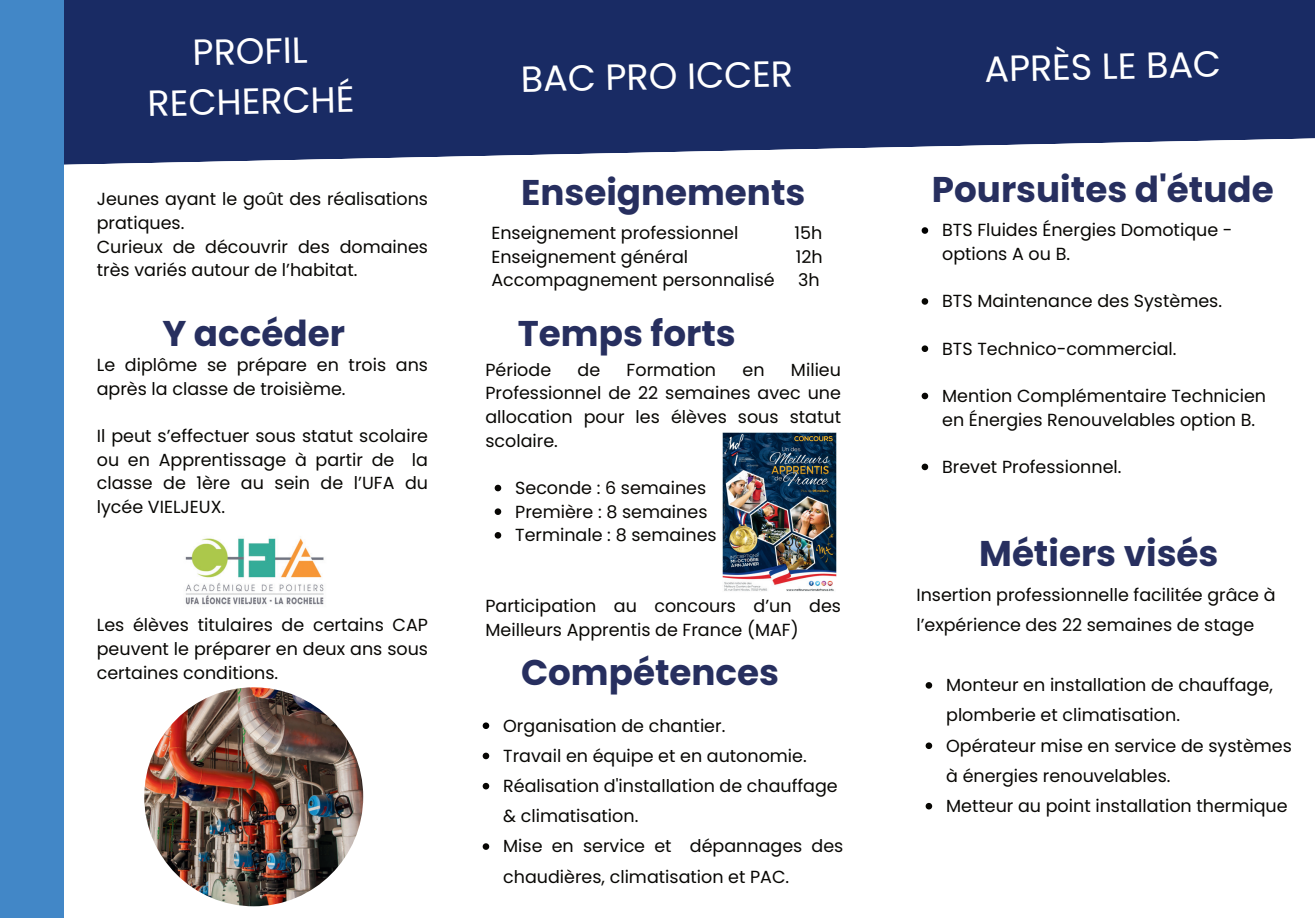
<style>
.page{position:relative;width:1315px;height:918px;background:#fff}
.page>*{position:absolute;margin:0;border:0;box-sizing:border-box;transform-origin:0 0}
.t1{font:36.4px/49.9px "Poppins";color:#fff;text-align:center}
.t2{font:700 35.7px "Poppins";color:#272f5f}
.t3{font:17.5px/23.6px "Poppins";color:#080704}
</style>
<div class="page">
<svg style="left:63px;top:0;width:1251px;height:166px;background:#2d3d71"></svg>
<div style="left:0;top:0;width:63px;height:917px;background:#4287c7"></div>
<img style="left:144px;top:687px;width:219px;height:219px;border-radius:50%">
<img style="left:185px;top:538px;width:139px;height:67px">
<img style="left:722px;top:433px;width:114px;height:158px">
<svg style="left:494px;top:484px;width:7px;height:7px"></svg>
<svg style="left:494px;top:508px;width:7px;height:7px"></svg>
<svg style="left:494px;top:532px;width:7px;height:6px"></svg>
<svg style="left:482px;top:722px;width:7px;height:7px"></svg>
<svg style="left:482px;top:752px;width:7px;height:7px"></svg>
<svg style="left:482px;top:782px;width:7px;height:7px"></svg>
<svg style="left:482px;top:843px;width:7px;height:6px"></svg>
<svg style="left:921px;top:227px;width:7px;height:7px"></svg>
<svg style="left:921px;top:298px;width:7px;height:7px"></svg>
<svg style="left:921px;top:345px;width:7px;height:7px"></svg>
<svg style="left:921px;top:392px;width:7px;height:7px"></svg>
<svg style="left:921px;top:463px;width:7px;height:7px"></svg>
<svg style="left:925px;top:682px;width:7px;height:6px"></svg>
<svg style="left:925px;top:742px;width:7px;height:7px"></svg>
<svg style="left:925px;top:802px;width:7px;height:7px"></svg>
<h1 class="t1" style="left:146px;top:28px;width:208px;rotate:-1deg">PROFIL<br>RECHERCHÉ</h1>
<h1 class="t1" style="left:984px;top:44px;width:238px;rotate:-1deg">APRÈS LE BAC</h1>
<h1 class="t1" style="left:520px;top:54px;width:274px;rotate:-1deg">BAC PRO ICCER</h1>
<p class="t3" style="left:97px;top:188px;width:333px">Jeunes ayant le goût des réalisations pratiques.<br>Curieux de découvrir des domaines très variés autour de l’habitat.</p>
<h2 class="t2" style="left:162px;top:313px;width:184px">Y accéder</h2>
<p class="t3" style="left:97px;top:353px;width:333px">Le diplôme se prépare en trois ans après la classe de troisième.</p>
<p class="t3" style="left:97px;top:424px;width:333px;text-align:justify">Il peut s’effectuer sous statut scolaire ou en Apprentissage à partir de la classe de 1ère au sein de l’UFA du lycée VIELJEUX.</p>
<p class="t3" style="left:97px;top:613px;width:333px;text-align:justify">Les élèves titulaires de certains CAP peuvent le préparer en deux ans sous certaines conditions.</p>
<h2 class="t2" style="left:521px;top:171px;width:286px">Enseignements</h2>
<h2 class="t2" style="left:931px;top:169px;width:343px">Poursuites d'étude</h2>
<p class="t3" style="left:491px;top:221px;width:248px">Enseignement professionnel</p>
<p class="t3" style="left:794px;top:221px;width:29px">15h</p>
<p class="t3" style="left:491px;top:245px;width:198px">Enseignement général</p>
<p class="t3" style="left:795px;top:245px;width:28px">12h</p>
<p class="t3" style="left:491px;top:268px;width:285px">Accompagnement personnalisé</p>
<p class="t3" style="left:798px;top:268px;width:23px">3h</p>
<h2 class="t2" style="left:518px;top:313px;width:219px">Temps forts</h2>
<p class="t3" style="left:485px;top:358px;width:67px">Période</p>
<p class="t3" style="left:577px;top:358px;width:24px">de</p>
<p class="t3" style="left:626px;top:358px;width:91px">Formation</p>
<p class="t3" style="left:742px;top:358px;width:24px">en</p>
<p class="t3" style="left:485px;top:358px;width:357px;text-align:justify;text-indent:305px">Milieu Professionnel de 22 semaines avec une allocation pour les élèves sous statut scolaire.</p>
<p class="t3" style="left:515px;top:476px;width:203px">Seconde : 6 semaines<br>Première : 8 semaines<br>Terminale : 8 semaines</p>
<p class="t3" style="left:485px;top:594px;width:357px">Participation au concours d’un des<br>Meilleurs Apprentis de France (MAF)</p>
<h2 class="t2" style="left:521px;top:652px;width:259px">Compétences</h2>
<p class="t3" style="left:503px;top:710px;width:341px;line-height:30.1px">Organisation de chantier.<br>Travail en équipe et en autonomie.<br>Réalisation d'installation de chauffage &amp; climatisation.<br>Mise en service et dépannages des chaudières, climatisation et PAC.</p>
<p class="t3" style="left:942px;top:218px;width:292px">BTS Fluides Énergies Domotique - options A ou B.</p>
<p class="t3" style="left:942px;top:289px;width:281px">BTS Maintenance des Systèmes.</p>
<p class="t3" style="left:942px;top:337px;width:236px">BTS Technico-commercial.</p>
<p class="t3" style="left:942px;top:384px;width:325px">Mention Complémentaire Technicien en Énergies Renouvelables option B.</p>
<p class="t3" style="left:942px;top:455px;width:181px">Brevet Professionnel.</p>
<h2 class="t2" style="left:979px;top:532px;width:241px">Métiers visés</h2>
<p class="t3" style="left:916px;top:579px;width:360px;line-height:30.1px">Insertion professionnelle facilitée grâce à l’expérience des 22 semaines de stage</p>
<p class="t3" style="left:946px;top:670px;width:347px;line-height:30.3px">Monteur en installation de chauffage, plomberie et climatisation.<br>Opérateur mise en service de systèmes à énergies renouvelables.<br>Metteur au point installation thermique</p>
</div>
